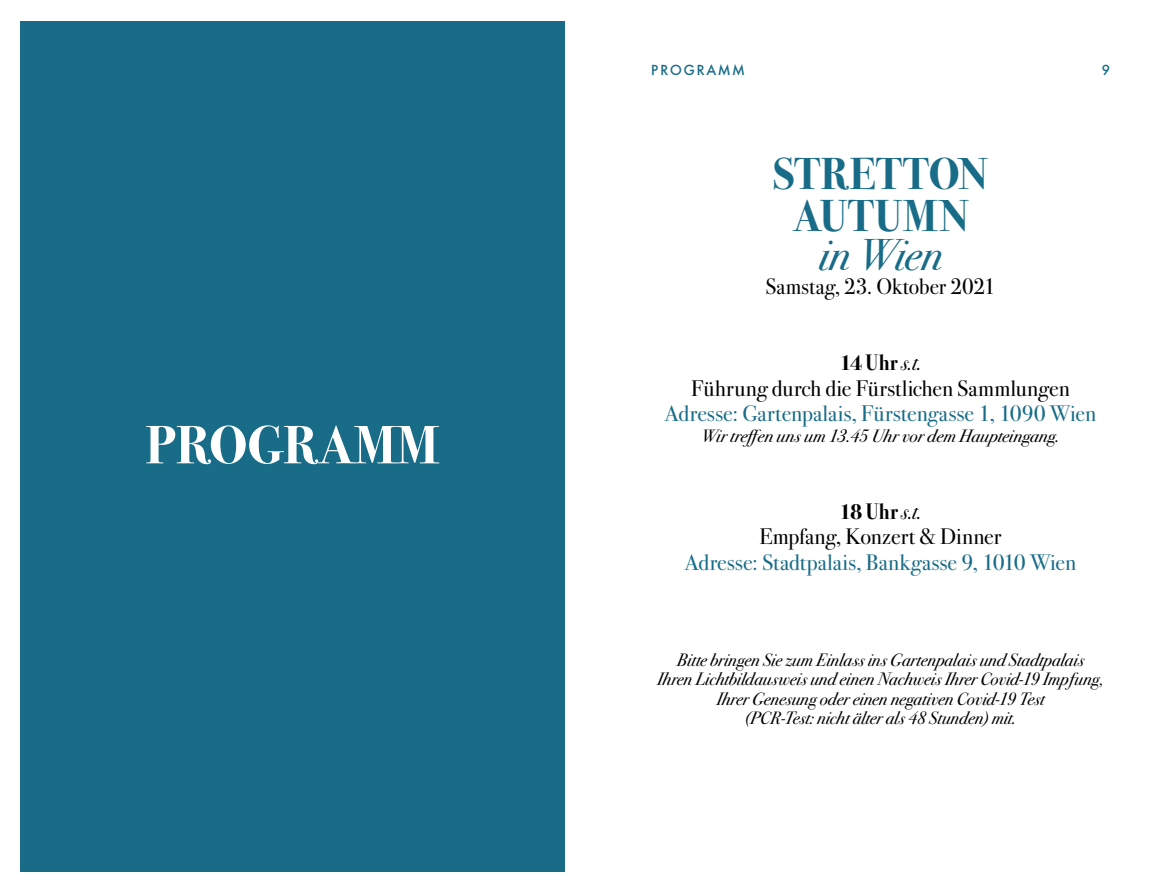
<style>
.page{position:relative;width:1174px;height:893px;background:#fff}
.page>*{position:absolute;margin:0;border:0;box-sizing:border-box;transform-origin:0 0}
.t1{font:700 54px "Bodoni Sev ITC Pro";color:#fff}
.t2{font:700 45px/42px "Bodoni Sev ITC Pro";letter-spacing:.02em;color:#186c88;text-align:center}
.t3{font:italic 45px "Bodoni Sev ITC Pro";letter-spacing:-.005em;color:#186c88}
.t4{font:22.5px "Bodoni Sev ITC Pro";letter-spacing:-.005em;color:#186c88}
.t5{font:22.5px/25.5px "Bodoni Sev ITC Pro";color:#000;text-align:center}
.t6{font:22.5px/25.5px "Bodoni Sev ITC Pro";letter-spacing:.02em;color:#000;text-align:center}
.t7{font:italic 18px/19.5px "Bodoni Sev ITC Pro";color:#000;text-align:center}
.t8{font:500 13.5px "Futura Now Text";letter-spacing:.11em;color:#186c88}
.s1{font-weight:700}
.s2{font-style:italic}
</style>
<div class="page">
<div style="left:20px;top:21px;width:544px;height:851px;background:#186c88"></div>
<h1 class="t1" style="left:146px;top:413px;width:295px">PROGRAMM</h1>
<p class="t8" style="left:651px;top:59px;width:96px">PROGRAMM</p>
<p class="t8" style="left:1101px;top:59px;width:10px">9</p>
<h2 class="t2" style="left:773px;top:153px;width:216px">STRETTON<br>AUTUMN</h2>
<h2 class="t3" style="left:818px;top:222px;width:126px">in Wien</h2>
<p class="t5" style="left:765px;top:273px;width:231px">Samstag, 23. Oktober 2021</p>
<p class="t6" style="left:691px;top:350px;width:379px"><span class="s1">14 Uhr</span> <span class="s2">s.t.<br></span>Führung durch die Fürstlichen Sammlungen</p>
<p class="t4" style="left:665px;top:400px;width:432px">Adresse: Gartenpalais, Fürstengasse 1, 1090 Wien</p>
<p class="t7" style="left:701px;top:425px;width:360px">Wir treffen uns um 13.45 Uhr vor dem Haupteingang.</p>
<p class="t5" style="left:759px;top:498px;width:243px"><span class="s1">18 Uhr</span> <span class="s2">s.t.<br></span>Empfang, Konzert &amp; Dinner</p>
<p class="t4" style="left:685px;top:549px;width:392px">Adresse: Stadtpalais, Bankgasse 9, 1010 Wien</p>
<p class="t7" style="left:657px;top:649px;width:448px">Bitte bringen Sie zum Einlass ins Gartenpalais und Stadtpalais<br>Ihren Lichtbildausweis und einen Nachweis Ihrer Covid-19 Impfung, Ihrer Genesung oder einen negativen Covid-19 Test<br>(PCR-Test: nicht älter als 48 Stunden) mit.</p>
</div>
